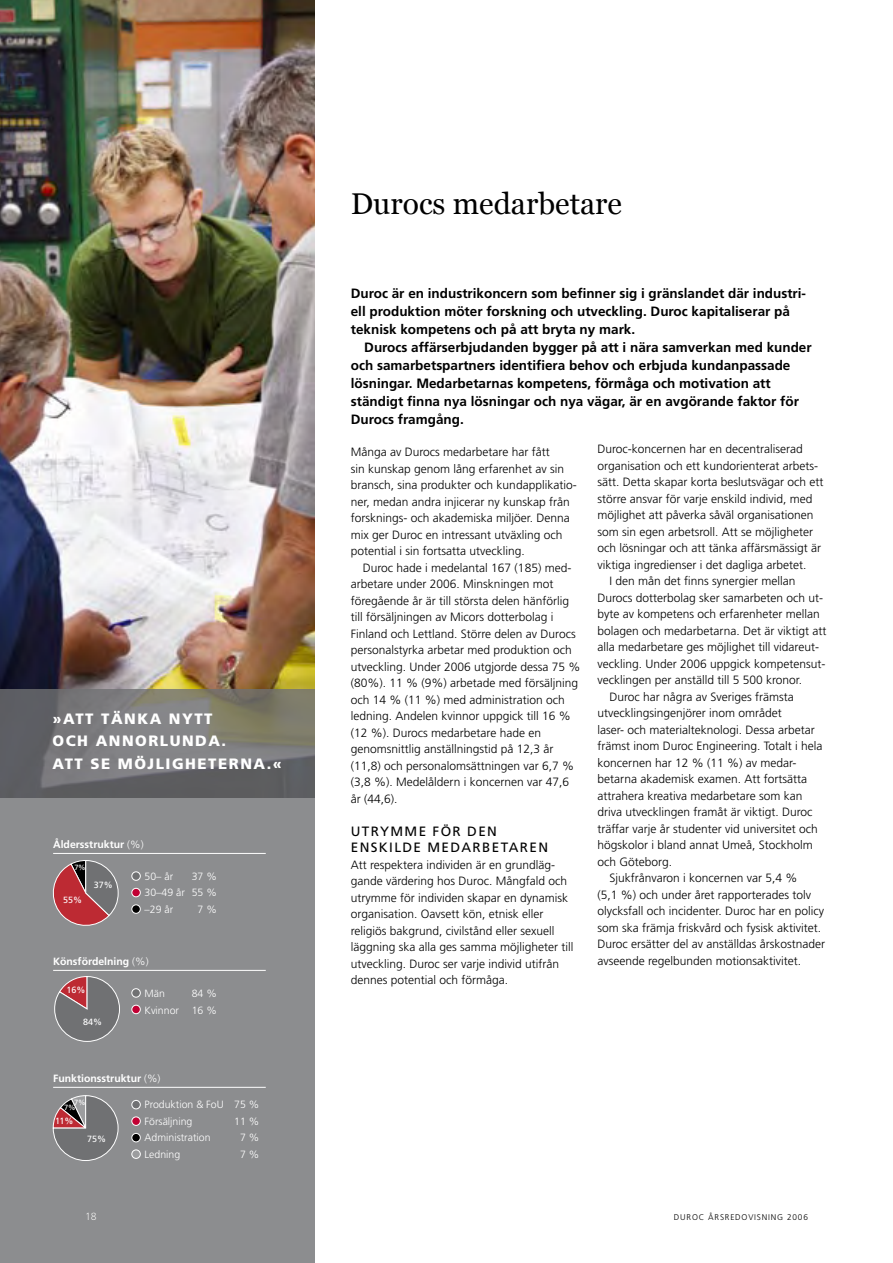
<style>
.page{position:relative;width:893px;height:1263px;background:#fff}
.page>*{position:absolute;margin:0;border:0;box-sizing:border-box;transform-origin:0 0}
.t1{font:30px "Georgia";color:#000}
.t2{font:900 15px "Frutiger";letter-spacing:.1em;color:#fff}
.t3{font:700 13.5px/18px "Frutiger";color:#000}
.t4{font:13.5px/16.5px "Frutiger";letter-spacing:.1em;color:#000}
.t5{font:300 12px/16.5px "Frutiger";color:#000}
.t6{font:300 10.5px/16.5px "Frutiger";color:#fff;text-align:justify}
.t7{font:700 10.5px "Frutiger";color:#fff}
.t8{font:9px "Frutiger";color:#fff}
.t9{font:300 8.25px "Frutiger";letter-spacing:.1em;color:#000}
.t10{font:7.5px/5.4px "Frutiger";color:#fff}
.s1{font-weight:300}
.s2{font-size:9px;color:#000}
</style>
<div class="page">
<img style="left:0;top:0;width:315px;height:689px">
<svg style="left:0;top:689px;width:315px;height:574px;background:#868788"></svg>
<svg style="left:49px;top:860px;width:69px;height:69px;background:#986367"></svg>
<svg style="left:54px;top:976px;width:66px;height:66px;background:#87787b"></svg>
<svg style="left:52px;top:1095px;width:67px;height:66px;background:#847a7d"></svg>
<hr style="left:53px;top:853px;width:213px;height:1px;background:#fff">
<hr style="left:53px;top:970px;width:213px;height:1px;background:#fff">
<hr style="left:53px;top:1087px;width:213px;height:1px;background:#fff">
<div style="left:132px;top:872px;width:8px;height:8px;background:#707173;border-radius:50%"></div>
<div style="left:131px;top:871px;width:10px;height:10px;border:1px solid #fff;border-radius:50%"></div>
<div style="left:132px;top:888px;width:8px;height:9px;background:#c10033;border-radius:50%"></div>
<div style="left:131px;top:888px;width:10px;height:9px;border:1px solid #fff;border-radius:50%"></div>
<div style="left:132px;top:905px;width:8px;height:8px;background:#000;border-radius:50%"></div>
<div style="left:131px;top:904px;width:10px;height:10px;border:1px solid #fff;border-radius:50%"></div>
<div style="left:132px;top:989px;width:8px;height:8px;background:#707173;border-radius:50%"></div>
<div style="left:131px;top:988px;width:10px;height:9px;border:1px solid #fff;border-radius:50%"></div>
<div style="left:132px;top:1005px;width:8px;height:9px;background:#c10033;border-radius:50%"></div>
<div style="left:131px;top:1005px;width:10px;height:9px;border:1px solid #fff;border-radius:50%"></div>
<div style="left:132px;top:1100px;width:8px;height:9px;background:#707173;border-radius:50%"></div>
<div style="left:131px;top:1100px;width:10px;height:9px;border:1px solid #fff;border-radius:50%"></div>
<div style="left:132px;top:1117px;width:8px;height:8px;background:#c10033;border-radius:50%"></div>
<div style="left:131px;top:1116px;width:10px;height:10px;border:1px solid #fff;border-radius:50%"></div>
<div style="left:132px;top:1133px;width:8px;height:9px;background:#000;border-radius:50%"></div>
<div style="left:131px;top:1133px;width:10px;height:9px;border:1px solid #fff;border-radius:50%"></div>
<div style="left:132px;top:1150px;width:8px;height:8px;background:#9c9d9f;border-radius:50%"></div>
<div style="left:131px;top:1149px;width:10px;height:10px;border:1px solid #fff;border-radius:50%"></div>
<p class="t2" style="left:53px;top:710px;width:85px">»ATT TÄNKA</p>
<p class="t2" style="left:169px;top:710px;width:36px">NYTT</p>
<p class="t2" style="left:53px;top:732px;width:57px">OCH ANNORL</p>
<p class="t2" style="left:170px;top:732px;width:26px">UNDA</p>
<p class="t2" style="left:222px;top:732px;width:6px">.</p>
<p class="t2" style="left:53px;top:755px;width:105px">ATT SE MÖJLIG</p>
<p class="t2" style="left:185px;top:755px;width:25px">HETERNA</p>
<p class="t2" style="left:267px;top:755px;width:17px">.«</p>
<p class="t7" style="left:53px;top:838px;width:92px">Åldersstruktur <span class="s1">(%)</span></p>
<p class="t10" style="left:74px;top:865px;width:13px">7 %<span class="s2">5</span></p>
<p class="t8" style="left:63px;top:895px;width:21px">55%</p>
<p class="t8" style="left:94px;top:879px;width:21px">37%</p>
<p class="t6" style="left:145px;top:868px;width:30px">50– år</p>
<p class="t6" style="left:145px;top:868px;width:74px;text-indent:47px">37 % 30–49 år 55 % –29 år</p>
<p class="t6" style="left:198px;top:901px;width:21px">7 %</p>
<p class="t7" style="left:53px;top:955px;width:97px">Könsfördelning <span class="s1">(%)</span></p>
<p class="t8" style="left:67px;top:984px;width:21px">16%</p>
<p class="t8" style="left:83px;top:1016px;width:21px">84%</p>
<p class="t6" style="left:145px;top:985px;width:74px;text-align:right">84 %<br>Kvinnor 1 6 %</p>
<p class="t6" style="left:145px;top:985px;width:22px">Män</p>
<p class="t7" style="left:53px;top:1072px;width:109px">Funktionsstruktur <span class="s1">(%)</span></p>
<p class="t10" style="left:64px;top:1099px;width:23px;text-indent:10px">7%<br>7%</p>
<p class="t8" style="left:55px;top:1115px;width:20px">11%</p>
<p class="t8" style="left:87px;top:1134px;width:21px">75%</p>
<p class="t6" style="left:85px;top:1208px;width:13px">1 8</p>
<p class="t6" style="left:145px;top:1096px;width:116px">Produktion &amp; FoU 75 %<br>Försäljning 11</p>
<p class="t6" style="left:249px;top:1113px;width:12px">%</p>
<p class="t6" style="left:145px;top:1129px;width:67px">Administration</p>
<p class="t6" style="left:240px;top:1129px;width:21px">7 %</p>
<p class="t6" style="left:145px;top:1146px;width:37px">Ledning</p>
<p class="t6" style="left:240px;top:1146px;width:21px">7 %</p>
<h1 class="t1" style="left:351px;top:187px;width:273px">Durocs medarbetare</h1>
<p class="t3" style="left:351px;top:284px;width:457px">Duroc är en industrikoncern som befinner sig i gränslandet där industri&shy;ell produktion möter forskning och utveckling. Duroc kapitaliserar på teknisk kompetens och på att bryta ny mark.</p>
<p class="t3" style="left:351px;top:338px;width:462px;text-indent:14px">Durocs affärserbjudanden bygger på att i nära samverkan med kunder och samarbetspartners identifiera behov och erbjuda kundanpassade lösningar. Medarbetarnas kompetens, förmåga och motivation att ständigt finna nya lösningar och nya vägar, är en avgörande faktor för Durocs framgång.</p>
<p class="t5" style="left:351px;top:444px;width:227px">Många av Durocs medarbetare har fått<br>sin kunskap genom lång erfarenhet av sin bransch, sina produkter och kundapplikatio&shy;ner, medan andra injicerar ny kunskap från forsknings- och akademiska miljöer. Denna mix ger Duroc en intressant utväxling och potential i sin fortsatta utveckling.</p>
<p class="t5" style="left:351px;top:559px;width:231px;text-indent:12px">Duroc hade i medelantal 1 67 (1 85) med&shy;arbetare under 2006. Minskningen mot föregående år är till största delen hänförlig till försäljningen av Micors dotterbolag i Finland och Lettland. Större delen av Durocs personalstyrka arbetar med produktion och utveckling. Under 2006 utgjorde dessa 75 % (80%). 11 % (9%) arbetade med försäljning och 1 4 % (11 %) med administration och ledning. Andelen kvinnor uppgick till 1 6 %<br>(1 2 %). Durocs medarbetare hade en genomsnittlig anställningstid på 1 2,3 år<br>(11 ,8) och personalomsättningen var 6,7 % (3,8 %). Medelåldern i koncernen var 47,6 år (44,6).</p>
<p class="t4" style="left:351px;top:823px;width:199px">UTRYMME FÖR DEN<br>ENSKILDE MEDARBETAREN</p>
<p class="t5" style="left:351px;top:856px;width:224px">Att respektera individen är en grundläg&shy;gande värdering hos Duroc. Mångfald och utrymme för individen skapar en dynamisk organisation. Oavsett kön, etnisk eller religiös bakgrund, civilstånd eller sexuell läggning ska alla ges samma möjligheter till utveckling. Duroc ser varje individ utifrån dennes potential och förmåga.</p>
<p class="t5" style="left:597px;top:441px;width:207px">Duroc-koncernen har en decentraliserad</p>
<p class="t5" style="left:597px;top:457px;width:222px">organisation och ett kundorienterat arbets-</p>
<p class="t5" style="left:597px;top:474px;width:228px">sätt. Detta skapar korta beslutsvägar och ett</p>
<p class="t5" style="left:597px;top:490px;width:217px">större ansvar för varje enskild individ, med</p>
<p class="t5" style="left:597px;top:507px;width:218px">möjlighet att påverka såväl organisationen</p>
<p class="t5" style="left:597px;top:523px;width:217px">som sin egen arbetsroll. Att se möjligheter</p>
<p class="t5" style="left:597px;top:540px;width:225px">och lösningar och att tänka affärsmässigt är</p>
<p class="t5" style="left:597px;top:556px;width:211px">viktiga ingredienser i det dagliga arbetet.</p>
<p class="t5" style="left:609px;top:573px;width:188px">I den mån det finns synergier mellan</p>
<p class="t5" style="left:597px;top:589px;width:227px">Durocs dotterbolag sker samarbeten och ut-</p>
<p class="t5" style="left:597px;top:606px;width:224px">byte av kompetens och erfarenheter mellan</p>
<p class="t5" style="left:597px;top:622px;width:230px">bolagen och medarbetarna. Det är viktigt att</p>
<p class="t5" style="left:597px;top:639px;width:223px">alla medarbetare ges möjlighet till vidareut-</p>
<p class="t5" style="left:597px;top:655px;width:230px">veckling. Under 2006 uppgick kompetensut-</p>
<p class="t5" style="left:597px;top:672px;width:206px">vecklingen per anställd till 5 500 kronor.</p>
<p class="t5" style="left:609px;top:688px;width:186px">Duroc har några av Sveriges främsta</p>
<p class="t5" style="left:597px;top:705px;width:186px">utvecklingsingenjörer inom området</p>
<p class="t5" style="left:597px;top:721px;width:219px">laser- och materialteknologi. Dessa arbetar</p>
<p class="t5" style="left:597px;top:738px;width:227px">främst inom Duroc Engineering. Totalt i hela</p>
<p class="t5" style="left:597px;top:754px;width:200px">koncernen har 1 2 % (11 %) av medar-</p>
<p class="t5" style="left:597px;top:771px;width:211px">betarna akademisk examen. Att fortsätta</p>
<p class="t5" style="left:597px;top:787px;width:206px">attrahera kreativa medarbetare som kan</p>
<p class="t5" style="left:597px;top:804px;width:217px">driva utvecklingen framåt är viktigt. Duroc</p>
<p class="t5" style="left:597px;top:820px;width:222px">träffar varje år studenter vid universitet och</p>
<p class="t5" style="left:597px;top:837px;width:217px">högskolor i bland annat Umeå, Stockholm</p>
<p class="t5" style="left:597px;top:853px;width:76px">och Göteborg.</p>
<p class="t5" style="left:609px;top:870px;width:190px">Sjukfrånvaron i koncernen var 5,4 %</p>
<p class="t5" style="left:597px;top:886px;width:215px">(5,1 %) och under året rapporterades tolv</p>
<p class="t5" style="left:597px;top:903px;width:228px">olycksfall och incidenter. Duroc har en policy</p>
<p class="t5" style="left:597px;top:919px;width:225px">som ska främja friskvård och fysisk aktivitet.</p>
<p class="t5" style="left:597px;top:936px;width:229px">Duroc ersätter del av anställdas årskostnader</p>
<p class="t5" style="left:597px;top:952px;width:205px">avseende regelbunden motionsaktivitet.</p>
<p class="t9" style="left:674px;top:1213px;width:135px">DUROC ÅRSREDOVISNING 2006</p>
</div>
